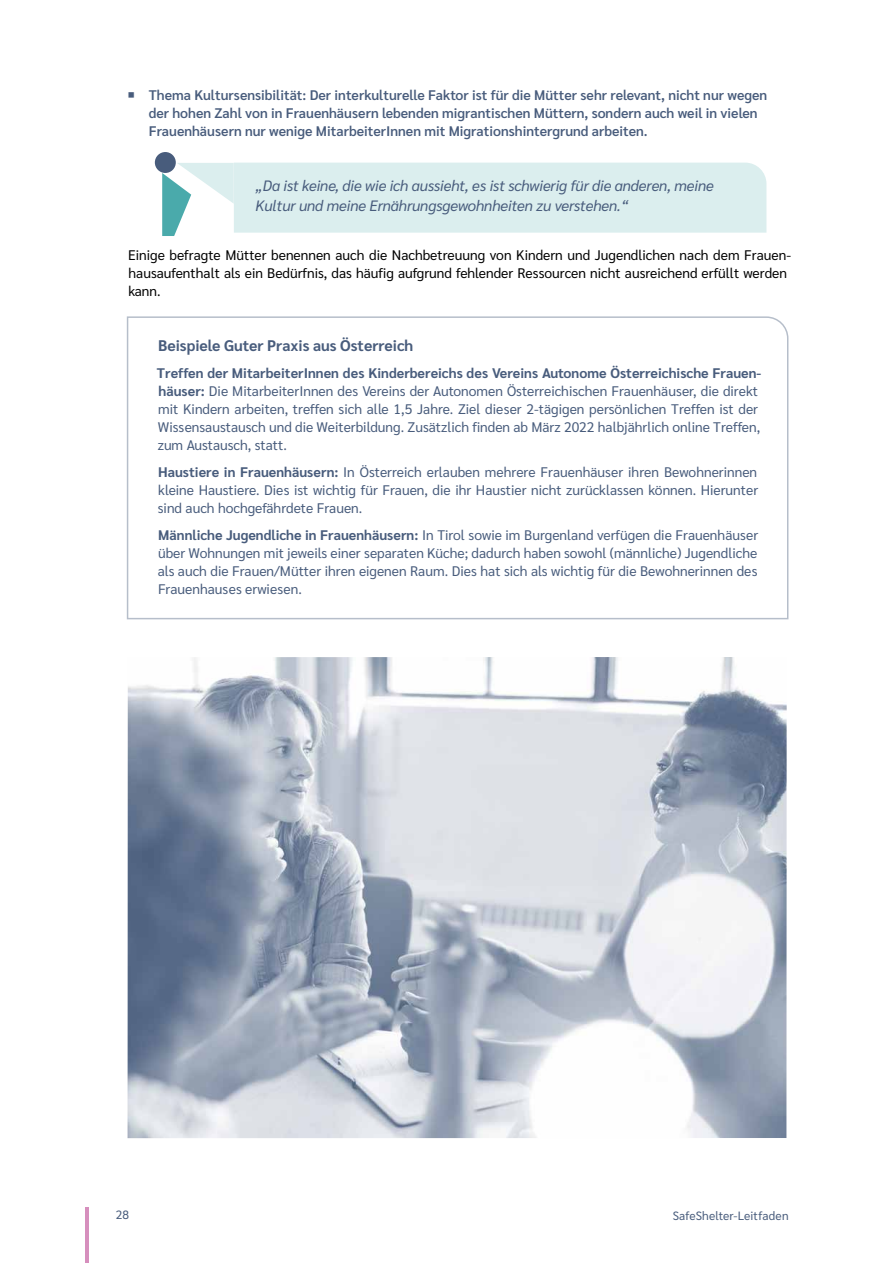
<style>
.page{position:relative;width:893px;height:1263px;background:#fff}
.page>*{position:absolute;margin:0;border:0;box-sizing:border-box;transform-origin:0 0}
.t1{font:700 15.3px "Sarabun";color:#485c7c}
.t2{font:italic 15px/19.5px "Sarabun";letter-spacing:-.01em;color:#485c7c}
.t3{font:13.8px/18px "Sarabun";color:#485c7c;text-align:justify}
.t4{font:600 13.8px/18px "Sarabun";color:#485c7c}
.t5{font:13.8px/18px "Sarabun";color:#000}
.t6{font:12px "Sarabun";letter-spacing:.01em;color:#485c7c}
.s1{font-weight:700}
</style>
<div class="page">
<hr style="left:85px;top:1207px;width:4px;height:56px;background:#d68fbd">
<svg style="left:126px;top:316px;width:663px;height:304px"></svg>
<img style="left:128px;top:657px;width:659px;height:481px">
<div style="left:155px;top:152px;width:21px;height:21px;background:#485c7c;border-radius:50%"></div>
<svg style="left:162px;top:163px;width:604px;height:73px;background:#daeded"></svg>
<p class="t4" style="left:149px;top:86px;width:620px;text-indent:-21px">○ Thema Kultursensibilität: Der interkulturelle Faktor ist für die Mütter sehr relevant, nicht nur wegen der hohen Zahl von in Frauenhäusern lebenden migrantischen Müttern, sondern auch weil in vielen<br>Frauenhäusern nur wenige MitarbeiterInnen mit Migrationshintergrund arbeiten.</p>
<p class="t2" style="left:255px;top:176px;width:460px">„Da ist keine, die wie ich aussieht, es ist schwierig für die anderen, meine<br>Kultur und meine Ernährungsgewohnheiten zu verstehen.“</p>
<p class="t5" style="left:128px;top:246px;width:664px">Einige befragte Mütter benennen auch die Nachbetreuung von Kindern und Jugendlichen nach dem Frauen&shy;hausaufenthalt als ein Bedürfnis, das häufig aufgrund fehlender Ressourcen nicht ausreichend erfüllt werden kann.</p>
<p class="t1" style="left:158px;top:336px;width:257px">Beispiele Guter Praxis aus Österreich</p>
<p class="t3" style="left:157px;top:364px;width:606px;text-align:left"><span class="s1">Treffen der MitarbeiterInnen des Kinderbereichs des Vereins Autonome Österreichische Frauen&shy;häuser:</span> Die MitarbeiterInnen des Vereins der Autonomen Österreichischen Frauenhäuser, die direkt mit Kindern arbeiten, treffen sich alle 1,5 Jahre. Ziel dieser 2-tägigen persönlichen Treffen ist der Wissensaustausch und die Weiterbildung. Zusätzlich finden ab März 2022 halbjährlich online Treffen, zum Austausch, statt.</p>
<p class="t3" style="left:158px;top:463px;width:602px"><span class="s1">Haustiere in Frauenhäusern:</span> In Österreich erlauben mehrere Frauenhäuser ihren Bewohnerinnen kleine Haustiere. Dies ist wichtig für Frauen, die ihr Haustier nicht zurücklassen können. Hierunter sind auch hochgefährdete Frauen.</p>
<p class="t3" style="left:158px;top:526px;width:602px"><span class="s1">Männliche Jugendliche in Frauenhäusern:</span> In Tirol sowie im Burgenland verfügen die Frauenhäuser über Wohnungen mit jeweils einer separaten Küche; dadurch haben sowohl (männliche) Jugendliche als auch die Frauen/Mütter ihren eigenen Raum. Dies hat sich als wichtig für die Bewohnerinnen des Frauenhauses erwiesen.</p>
<p class="t6" style="left:116px;top:1208px;width:15px">28</p>
<p class="t6" style="left:673px;top:1208px;width:117px">SafeShelter-Leitfaden</p>
</div>
